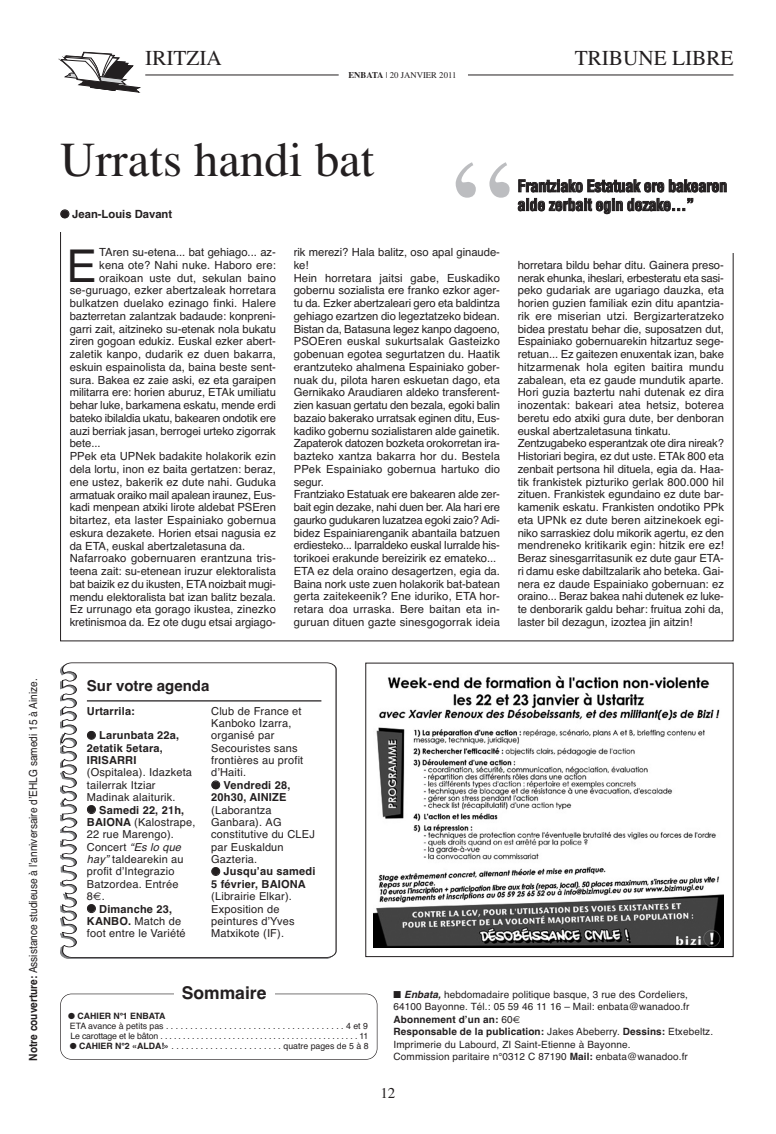
<style>
.page{position:relative;width:776px;height:1134px;background:#fff}
.page>*{position:absolute;margin:0;border:0;box-sizing:border-box;transform-origin:0 0}
.t1{font:145px "Times";color:#bcbdc0}
.t2{font:48.75px "Times";color:#231f20}
.t3{font:45.25px "Helvetica";color:#231f20}
.t4{font:21.25px "Times";color:#231f20}
.t5{font:700 17.5px "Helvetica";color:#231f20}
.t6{font:700 condensed 16.25px/18.8px "Helvetica";letter-spacing:-.02em;color:#231f20}
.t7{font:700 15px "Helvetica";color:#231f20}
.t8{font:15px "Times";color:#231f20}
.t9{font:11.25px/12.8px "Helvetica";letter-spacing:-.005em;color:#231f20}
.t10{font:11.25px "Helvetica";letter-spacing:-.005em;color:#231f20;scale:.9 1}
.t11{font:700 11.25px "Helvetica";color:#231f20}
.t12{font:11px/12.4px "Helvetica";letter-spacing:.015em;color:#231f20}
.t13{font:700 11px/12.4px "Helvetica";letter-spacing:.015em;color:#231f20}
.t14{font:10px/12.5px "Helvetica";letter-spacing:.01em;color:#231f20}
.t15{font:8.75px/10px "Helvetica";letter-spacing:-.02em;color:#231f20}
.t16{font:8.75px "Helvetica";color:#231f20}
.t17{font:8.75px "Times";color:#231f20}
.s1{font-weight:700}
.s2{font-style:italic}
.s3{font-family:"Euro Sans"}
.s4{font-weight:700;font-style:italic}
</style>
<div class="page">
<svg style="left:61px;top:663px;width:275px;height:294px"></svg>
<hr style="left:87px;top:700px;width:234px;height:1px;background:#231f20">
<div style="left:60px;top:994px;width:317px;height:66px;border:1px solid #231f20;border-radius:11px"></div>
<div style="left:174px;top:980px;width:101px;height:30px;background:#fff"></div>
<svg style="left:58px;top:52px;width:83px;height:41px"></svg>
<hr style="left:145px;top:75px;width:194px;height:1px;background:#231f20">
<hr style="left:468px;top:75px;width:265px;height:1px;background:#231f20">
<img style="left:373px;top:675px;width:351px;height:272px">
<div style="left:365px;top:663px;width:368px;height:294px;border:1px solid #231f20"></div>
<h3 class="t4" style="left:145px;top:50px;width:78px">IRITZIA</h3>
<h3 class="t4" style="left:575px;top:50px;width:160px">TRIBUNE LIBRE</h3>
<p class="t17" style="left:348px;top:72px;width:110px"><span class="s1">ENBATA</span> | 20 JANVIER 2011</p>
<p class="t10" style="left:29px;top:1061px;width:426px;rotate:-90deg"><span class="s1">Notre couverture:</span> Assistance studieuse à l’anniversaire d’EHLG samedi 15 à Ainize.</p>
<h2 class="t2" style="left:60px;top:142px;width:316px">Urrats handi bat</h2>
<p class="t11" style="left:60px;top:210px;width:113px">● Jean-Louis Davant</p>
<h1 class="t1" style="left:452px;top:159px;width:66px">“</h1>
<h3 class="t6" style="left:518px;top:178px;width:211px">Frantziako Estatuak ere bakearen alde zerbait egin dezake...”</h3>
<h3 class="t3" style="left:67px;top:249px;width:32px">E</h3>
<p class="t9" style="left:99px;top:247px;width:178px">TAren su-etena... bat gehiago... az-</p>
<p class="t9" style="left:99px;top:260px;width:178px">kena ote? Nahi nuke. Haboro ere:</p>
<p class="t9" style="left:99px;top:272px;width:178px">oraikoan uste dut, sekulan baino</p>
<p class="t9" style="left:70px;top:285px;width:208px">se-guruago, ezker abertzaleak horretara</p>
<p class="t9" style="left:70px;top:298px;width:208px">bulkatzen duelako ezinago finki. Halere</p>
<p class="t9" style="left:70px;top:311px;width:208px">bazterretan zalantzak badaude: konpreni-</p>
<p class="t9" style="left:70px;top:323px;width:208px">garri zait, aitzineko su-etenak nola bukatu</p>
<p class="t9" style="left:70px;top:336px;width:208px">ziren gogoan edukiz. Euskal ezker abert-</p>
<p class="t9" style="left:70px;top:349px;width:208px">zaletik kanpo, dudarik ez duen bakarra,</p>
<p class="t9" style="left:70px;top:362px;width:208px">eskuin espainolista da, baina beste sent-</p>
<p class="t9" style="left:70px;top:374px;width:208px">sura. Bakea ez zaie aski, ez eta garaipen</p>
<p class="t9" style="left:70px;top:387px;width:208px">militarra ere: horien aburuz, ETAk umiliatu</p>
<p class="t9" style="left:70px;top:400px;width:208px">behar luke, barkamena eskatu, mende erdi</p>
<p class="t9" style="left:70px;top:413px;width:208px">bateko ibilaldia ukatu, bakearen ondotik ere</p>
<p class="t9" style="left:70px;top:425px;width:208px">auzi berriak jasan, berrogei urteko zigorrak</p>
<p class="t9" style="left:70px;top:438px;width:32px">bete...</p>
<p class="t9" style="left:70px;top:451px;width:208px">PPek eta UPNek badakite holakorik ezin</p>
<p class="t9" style="left:70px;top:464px;width:208px">dela lortu, inon ez baita gertatzen: beraz,</p>
<p class="t9" style="left:70px;top:476px;width:208px">ene ustez, bakerik ez dute nahi. Guduka</p>
<p class="t9" style="left:70px;top:489px;width:208px">armatuak oraiko mail apalean iraunez, Eus-</p>
<p class="t9" style="left:70px;top:502px;width:208px">kadi menpean atxiki lirote aldebat PSEren</p>
<p class="t9" style="left:70px;top:515px;width:208px">bitartez, eta laster Espainiako gobernua</p>
<p class="t9" style="left:70px;top:527px;width:208px">eskura dezakete. Horien etsai nagusia ez</p>
<p class="t9" style="left:70px;top:540px;width:177px">da ETA, euskal abertzaletasuna da.</p>
<p class="t9" style="left:70px;top:553px;width:208px">Nafarroako gobernuaren erantzuna tris-</p>
<p class="t9" style="left:70px;top:566px;width:208px">teena zait: su-etenean iruzur elektoralista</p>
<p class="t9" style="left:70px;top:578px;width:208px">bat baizik ez du ikusten, ETA noizbait mugi-</p>
<p class="t9" style="left:70px;top:591px;width:208px">mendu elektoralista bat izan balitz bezala.</p>
<p class="t9" style="left:70px;top:604px;width:208px">Ez urrunago eta gorago ikustea, zinezko</p>
<p class="t9" style="left:70px;top:617px;width:208px">kretinismoa da. Ez ote dugu etsai argiago-</p>
<p class="t9" style="left:294px;top:247px;width:208px">rik merezi? Hala balitz, oso apal ginaude&shy;ke!<br>Hein horretara jaitsi gabe, Euskadiko gobernu sozialista ere franko ezkor ager&shy;tu da. Ezker abertzaleari gero eta baldintza gehiago ezartzen dio legeztatzeko bidean.<br>Bistan da, Batasuna legez kanpo dagoeno, PSOEren euskal sukurtsalak Gasteizko gobenuan egotea segurtatzen du. Haatik erantzuteko ahalmena Espainiako gober&shy;nuak du, pilota haren eskuetan dago, eta Gernikako Araudiaren aldeko transferent&shy;zien kasuan gertatu den bezala, egoki balin bazaio bakerako urratsak eginen ditu, Eus&shy;kadiko gobernu sozialistaren alde gainetik.<br>Zapaterok datozen bozketa orokorretan ira&shy;bazteko xantza bakarra hor du. Bestela PPek Espainiako gobernua hartuko dio segur.<br>Frantziako Estatuak ere bakearen alde zer&shy;bait egin dezake, nahi duen ber. Ala hari ere gaurko gudukaren luzatzea egoki zaio? Adi&shy;bidez Espainiarenganik abantaila batzuen erdiesteko... Iparraldeko euskal Iurralde his&shy;torikoei erakunde bereizirik ez emateko...<br>ETA ez dela oraino desagertzen, egia da.<br>Baina nork uste zuen holakorik bat-batean gerta zaitekeenik? Ene iduriko, ETA hor&shy;retara doa urraska. Bere baitan eta in&shy;guruan dituen gazte sinesgogorrak ideia</p>
<p class="t9" style="left:518px;top:260px;width:208px">horretara bildu behar ditu. Gainera preso&shy;nerak ehunka, iheslari, erbesteratu eta sasi&shy;peko gudariak are ugariago dauzka, eta horien guzien familiak ezin ditu apantzia&shy;rik ere miserian utzi. Bergizarteratzeko bidea prestatu behar die, suposatzen dut, Espainiako gobernuarekin hitzartuz sege&shy;retuan... Ez gaitezen enuxentak izan, bake hitzarmenak hola egiten baitira mundu zabalean, eta ez gaude mundutik aparte.<br>Hori guzia baztertu nahi dutenak ez dira inozentak: bakeari atea hetsiz, boterea beretu edo atxiki gura dute, ber denboran euskal abertzaletasuna tinkatu.<br>Zentzugabeko esperantzak ote dira nireak?<br>Historiari begira, ez dut uste. ETAk 800 eta zenbait pertsona hil dituela, egia da. Haa&shy;tik frankistek pizturiko gerlak 800.000 hil zituen. Frankistek egundaino ez dute bar&shy;kamenik eskatu. Frankisten ondotiko PPk eta UPNk ez dute beren aitzinekoek egi&shy;niko sarraskiez dolu mikorik agertu, ez den mendreneko kritikarik egin: hitzik ere ez!<br>Beraz sinesgarritasunik ez dute gaur ETA&shy;ri damu eske dabiltzalarik aho beteka. Gai&shy;nera ez daude Espainiako gobernuan: ez oraino... Beraz bakea nahi dutenek ez luke&shy;te denborarik galdu behar: fruitua zohi da, laster bil dezagun, izoztea jin aitzin!</p>
<h3 class="t7" style="left:87px;top:680px;width:124px">Sur votre agenda</h3>
<p class="t13" style="left:87px;top:705px;width:50px">Urtarrila:</p>
<p class="t13" style="left:87px;top:730px;width:94px">● Larunbata 22a,<br>2etatik 5etara,<br>IRISARRI</p>
<p class="t12" style="left:87px;top:767px;width:107px">(Ospitalea). Idazketa tailerrak Itziar<br>Madinak alaiturik.</p>
<p class="t12" style="left:87px;top:804px;width:110px">● <span class="s1">Samedi 22, 21h,<br>BAIONA</span> (Kalostrape,<br>22 rue Marengo).<br>Concert <span class="s2">“Es lo que hay”</span>taldearekin au profit d’Integrazio<br>Batzordea. Entrée<br>8<span class="s3">€</span>.</p>
<p class="t12" style="left:87px;top:903px;width:100px">● <span class="s1">Dimanche 23,<br>KANBO.</span> Match de foot entre le Variété</p>
<p class="t12" style="left:211px;top:705px;width:94px">Club de France et<br>Kanboko Izarra, organisé par<br>Secouristes sans frontières au profit d’Haiti.</p>
<p class="t13" style="left:211px;top:780px;width:81px">● Vendredi 28,<br>20h30, AINIZE</p>
<p class="t12" style="left:211px;top:804px;width:105px">(Laborantza<br>Ganbara). AG constitutive du CLEJ par Euskaldun<br>Gazteria.</p>
<p class="t13" style="left:211px;top:866px;width:106px">● Jusqu’au samedi<br>5 février, BAIONA</p>
<p class="t12" style="left:211px;top:891px;width:85px">(Librairie Elkar).<br>Exposition de peintures d’Yves<br>Matxikote (IF).</p>
<h3 class="t5" style="left:182px;top:987px;width:86px">Sommaire</h3>
<p class="t14" style="left:394px;top:989px;width:321px">■ <span class="s4">Enbata,</span>hebdomadaire politique basque, 3 rue des Cordeliers, 64100 Bayonne. Tél.: 05 59 46 11 16 – Mail: enbata@wanadoo.fr <span class="s1">Abonnement d’un an:</span> 60<span class="s3">€<br></span><span class="s1">Responsable de la publication:</span> Jakes Abeberry. <span class="s1">Dessins:</span> Etxebeltz.<br>Imprimerie du Labourd, ZI Saint-Etienne à Bayonne.<br>Commission paritaire n°0312 C 87190 <span class="s1">Mail:</span> enbata@wanadoo.fr</p>
<p class="t15" style="left:68px;top:1012px;width:302px">● <span class="s1">CAHIER N°1 ENBATA<br></span>ETAavance à petits pas.....................................4 et 9<br>Le carottage et le bâton............................................11</p>
<p class="t16" style="left:70px;top:1043px;width:300px">●<span class="s1">CAHIER N°2«ALDA!»</span>.......................quatre pages de 5 à 8</p>
<h3 class="t8" style="left:381px;top:1087px;width:16px">12</h3>
</div>
